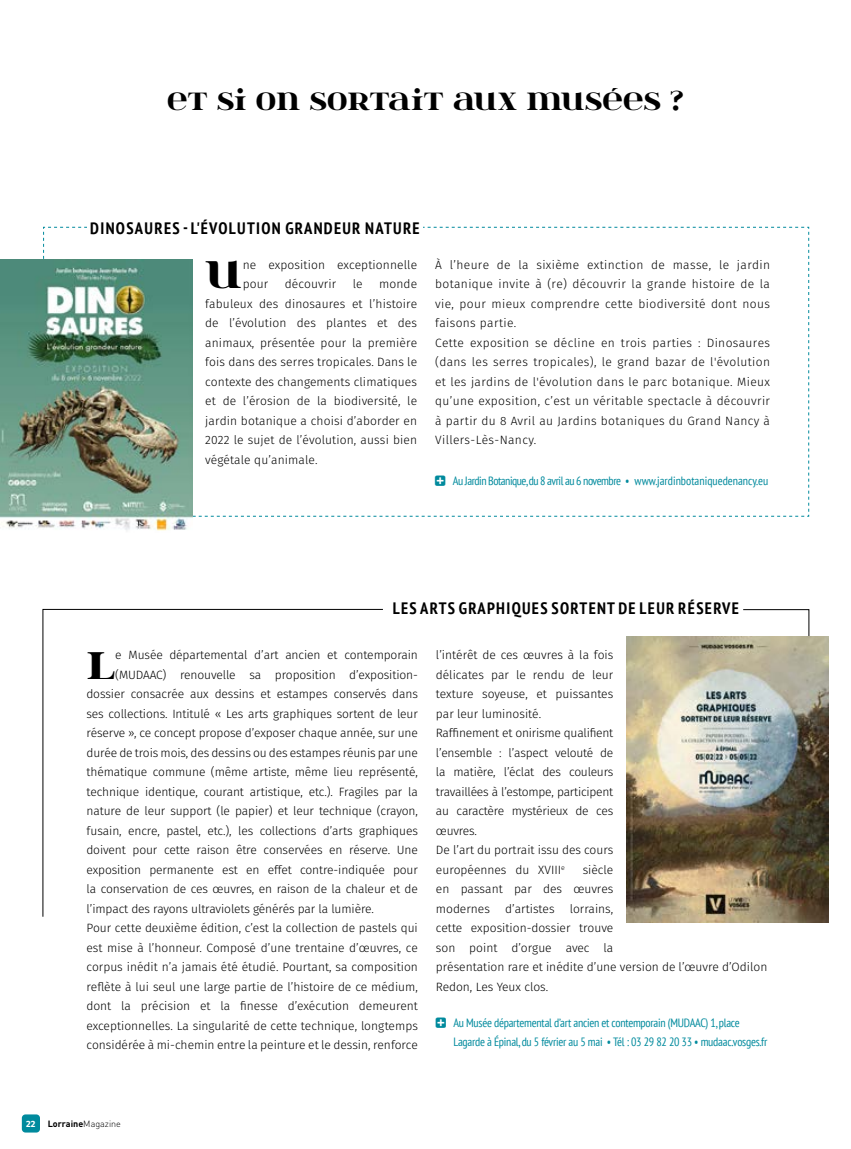
<style>
.page{position:relative;width:851px;height:1149px;background:#fff}
.page>*{position:absolute;margin:0;border:0;box-sizing:border-box;transform-origin:0 0}
.t1{font:43.95px "itsadzoke";color:#000}
.t2{font:28.5px "itsadzoke";color:#000}
.t3{font:700 condensed 16.5px "PT Sans";letter-spacing:.08em;color:#000}
.t4{font:300 12px/19.5px "Fira Sans";color:#000}
.t5{font:300 12px/19.5px "Fira Sans";letter-spacing:.03em;color:#000}
.t6{font:300 12px/19.5px "Fira Sans";letter-spacing:-.02em;color:#000}
.t7{font:condensed 12px/19.5px "PT Sans";letter-spacing:-.02em;color:#008a9d}
.t8{font:condensed 12px "PT Sans";letter-spacing:-.04em;color:#008a9d}
.t9{font:700 9px "DIN Pro";color:#000}
.t10{font:700 9px "Fira Sans";color:#fff}
.s1{font-weight:300}
</style>
<div class="page">
<div style="left:22px;top:1114px;width:18px;height:18px;background:#008a9d;border-radius:4px"></div>
<svg style="left:43px;top:226px;width:766px;height:291px"></svg>
<svg style="left:42px;top:608px;width:341px;height:309px"></svg>
<svg style="left:743px;top:609px;width:66px;height:27px"></svg>
<img style="left:626px;top:636px;width:202px;height:286px">
<div style="left:87px;top:217px;width:336px;height:20px;background:#fff"></div>
<img style="left:0;top:259px;width:192px;height:272px">
<h2 class="t2" style="left:167px;top:81px;width:518px">ET SI ON SORTAIT AUX MUSÉES ?</h2>
<h3 class="t3" style="left:90px;top:217px;width:331px">DINOSAURES - L'ÉVOLUTION GRANDEUR NATURE</h3>
<h1 class="t1" style="left:205px;top:245px;width:39px">U</h1>
<p class="t4" style="left:243px;top:255px;width:176px">ne exposition exceptionnelle pour</p>
<p class="t4" style="left:285px;top:275px;width:53px">découvrir</p>
<p class="t4" style="left:353px;top:275px;width:11px">le</p>
<p class="t4" style="left:205px;top:275px;width:213px;text-align:justify;text-indent:174px">monde fabuleux des dinosaures et l’histoire de l’évolution des plantes et des animaux, présentée pour la première fois dans des serres tropicales. Dans le contexte des changements climatiques et de l’érosion de la biodiversité, le jardin botanique a choisi d’aborder en 2022 le sujet de l’évolution, aussi bien végétale qu’animale.</p>
<p class="t5" style="left:435px;top:255px;width:336px">À l’heure de la sixième extinction de masse, le jardin botanique invite à (re) découvrir la grande histoire de la vie, pour mieux comprendre cette biodiversité dont nous faisons partie.<br>Cette exposition se décline en trois parties : Dinosaures (dans les serres tropicales), le grand bazar de l'évolution et les jardins de l'évolution dans le parc botanique. Mieux qu’une exposition, c’est un véritable spectacle à découvrir à partir du 8 Avril au Jardins botaniques du Grand Nancy à Villers-Lès-Nancy.</p>
<p class="t8" style="left:435px;top:473px;width:334px">☑ Au Jardin Botanique, du 8 avril au 6 novembre • www.jardinbotaniquedenancy.eu</p>
<h3 class="t3" style="left:393px;top:597px;width:347px">LES ARTS GRAPHIQUES SORTENT DE LEUR RÉSERVE</h3>
<h1 class="t1" style="left:86px;top:635px;width:31px">L</h1>
<p class="t4" style="left:115px;top:645px;width:304px">e Musée départemental d’art ancien et contemporain</p>
<p class="t4" style="left:115px;top:665px;width:304px">(MUDAAC) renouvelle sa proposition d’exposition-</p>
<p class="t4" style="left:86px;top:684px;width:333px">dossier consacrée aux dessins et estampes conservés dans</p>
<p class="t4" style="left:86px;top:704px;width:333px">ses collections. Intitulé « Les arts graphiques sortent de leur</p>
<p class="t4" style="left:86px;top:723px;width:333px">réserve », ce concept propose d’exposer chaque année, sur une</p>
<p class="t4" style="left:86px;top:743px;width:333px">durée de trois mois, des dessins ou des estampes réunis par une</p>
<p class="t4" style="left:86px;top:762px;width:333px">thématique commune (même artiste, même lieu représenté,</p>
<p class="t4" style="left:86px;top:782px;width:333px">technique identique, courant artistique, etc.). Fragiles par la</p>
<p class="t4" style="left:86px;top:801px;width:333px">nature de leur support (le papier) et leur technique (crayon,</p>
<p class="t4" style="left:86px;top:821px;width:333px">fusain, encre, pastel, etc.), les collections d’arts graphiques</p>
<p class="t4" style="left:86px;top:840px;width:333px">doivent pour cette raison être conservées en réserve. Une</p>
<p class="t4" style="left:86px;top:860px;width:333px">exposition permanente est en effet contre-indiquée pour</p>
<p class="t4" style="left:86px;top:879px;width:333px">la conservation de ces œuvres, en raison de la chaleur et de</p>
<p class="t4" style="left:86px;top:899px;width:289px">l’impact des rayons ultraviolets générés par la lumière.</p>
<p class="t4" style="left:86px;top:918px;width:333px">Pour cette deuxième édition, c’est la collection de pastels qui</p>
<p class="t4" style="left:86px;top:938px;width:333px">est mise à l’honneur. Composé d’une trentaine d’œuvres, ce</p>
<p class="t4" style="left:86px;top:957px;width:333px">corpus inédit n’a jamais été étudié. Pourtant, sa composition</p>
<p class="t4" style="left:86px;top:977px;width:333px">reflète à lui seul une large partie de l’histoire de ce médium,</p>
<p class="t4" style="left:86px;top:996px;width:333px">dont la précision et la finesse d’exécution demeurent</p>
<p class="t4" style="left:86px;top:1016px;width:333px">exceptionnelles. La singularité de cette technique, longtemps</p>
<p class="t4" style="left:86px;top:1035px;width:333px">considérée à mi-chemin entre la peinture et le dessin, renforce</p>
<p class="t6" style="left:436px;top:645px;width:179px">l’intérêt de ces œuvres à la fois délicates par le rendu de leur texture soyeuse, et puissantes par leur luminosité.<br>Raffinement et onirisme qualifient l’ensemble : l’aspect velouté de la matière, l’éclat des couleurs travaillées à l’estompe, participent au caractère mystérieux de ces œuvres.<br>De l’art du portrait issu des cours européennes du XVIII<sup>e</sup></p>
<p class="t4" style="left:436px;top:860px;width:179px;text-align:justify;text-indent:147px">siècle en passant par des œuvres modernes</p>
<p class="t4" style="left:436px;top:899px;width:333px;text-indent:134px">lorrains,<br>cette exposition-dossier trouve<br>son point d’orgue avec la<br>présentation rare et inédite d’une version de l’œuvre d’Odilon<br>Redon, Les Yeux clos.</p>
<p class="t7" style="left:453px;top:1011px;width:315px;text-indent:-18px">☑ Au Musée départemental d’art ancien et contemporain (MUDAAC) 1, place<br>Lagarde à Épinal, du 5 février au 5 mai • Tél : 03 29 82 20 33 • mudaac.vosges.fr</p>
<p class="t4" style="left:505px;top:899px;width:51px">d’artistes</p>
<p class="t10" style="left:26px;top:1117px;width:11px">22</p>
<p class="t9" style="left:48px;top:1115px;width:75px">Lorraine<span class="s1">Magazine</span></p>
</div>
